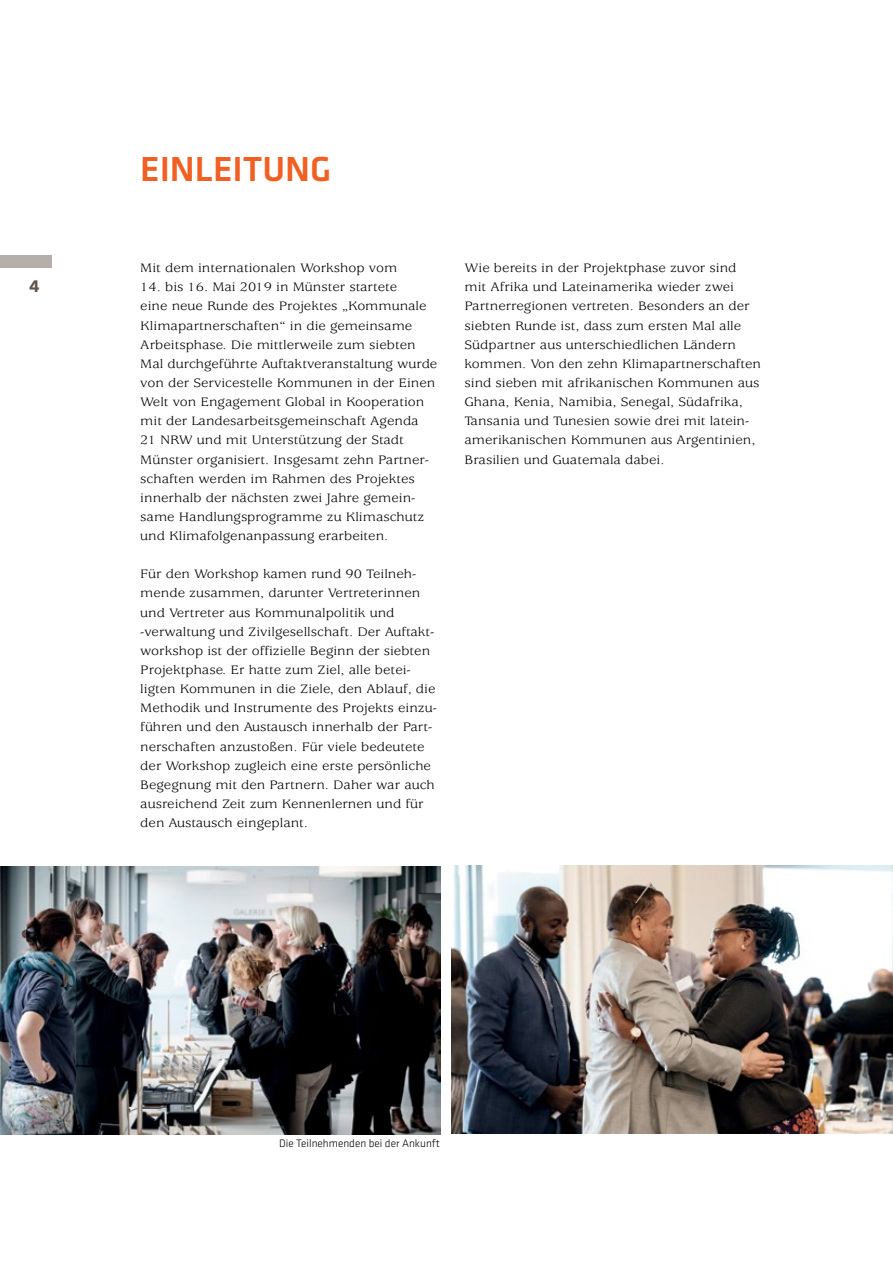
<style>
.page{position:relative;width:893px;height:1263px;background:#fff}
.page>*{position:absolute;margin:0;border:0;box-sizing:border-box;transform-origin:0 0}
.t1{font:500 36px "Klavika Basic";color:#f15f22}
.t2{font:700 18px "Klavika Basic";color:#61544d}
.t3{font:13.5px/19.2px "Usherwood Std";color:#000;scale:1.1 1}
.t4{font:300 11.25px "Klavika Basic";color:#000}
</style>
<div class="page">
<div style="left:0;top:255px;width:51px;height:13px;background:#b6afa9"></div>
<img style="left:0;top:866px;width:440px;height:268px">
<img style="left:452px;top:865px;width:441px;height:268px">
<h2 class="t2" style="left:29px;top:273px;width:12px">4</h2>
<h1 class="t1" style="left:140px;top:145px;width:192px">EINLEITUNG</h1>
<p class="t3" style="left:140px;top:259px;width:235px">Mit dem internationalen Workshop vom</p>
<p class="t3" style="left:140px;top:278px;width:271px">14. bis 16. Mai 2019 in Münster startete<br>eine neue Runde des Projektes „Kommunale Klimapartnerschaften“ in die gemeinsame Arbeitsphase. Die mittlerweile zum siebten Mal durchgeführte Auftaktveranstaltung wurde von der Servicestelle Kommunen in der Einen Welt von Engagement Global in Kooperation mit der Landesarbeitsgemeinschaft Agenda 21 NRW und mit Unterstützung der Stadt Münster organisiert. Insgesamt zehn Partner&shy;schaften werden im Rahmen des Projektes innerhalb der nächsten zwei Jahre gemein&shy;same Handlungsprogramme zu Klimaschutz und Klimafolgenanpassung erarbeiten.</p>
<p class="t3" style="left:140px;top:565px;width:271px">Für den Workshop kamen rund 90 Teilneh&shy;mende zusammen, darunter Vertreterinnen und Vertreter aus Kommunalpolitik und -verwaltung und Zivilgesellschaft. Der Auftakt&shy;workshop ist der offizielle Beginn der siebten Projektphase. Er hatte zum Ziel, alle betei&shy;ligten Kommunen in die Ziele, den Ablauf, die Methodik und Instrumente des Projekts einzu&shy;führen und den Austausch innerhalb der Part&shy;nerschaften anzustoßen. Für viele bedeutete der Workshop zugleich eine erste persönliche Begegnung mit den Partnern. Daher war auch ausreichend Zeit zum Kennenlernen und für den Austausch eingeplant.</p>
<p class="t3" style="left:465px;top:259px;width:271px">Wie bereits in der Projektphase zuvor sind mit Afrika und Lateinamerika wieder zwei Partnerregionen vertreten. Besonders an der siebten Runde ist, dass zum ersten Mal alle Südpartner aus unterschiedlichen Ländern kommen. Von den zehn Klimapartnerschaften sind sieben mit afrikanischen Kommunen aus Ghana, Kenia, Namibia, Senegal, Südafrika, Tansania und Tunesien sowie drei mit latein&shy;amerikanischen Kommunen aus Argentinien, Brasilien und Guatemala dabei.</p>
<p class="t4" style="left:279px;top:1137px;width:162px">Die Teilnehmenden bei der Ankunft</p>
</div>
